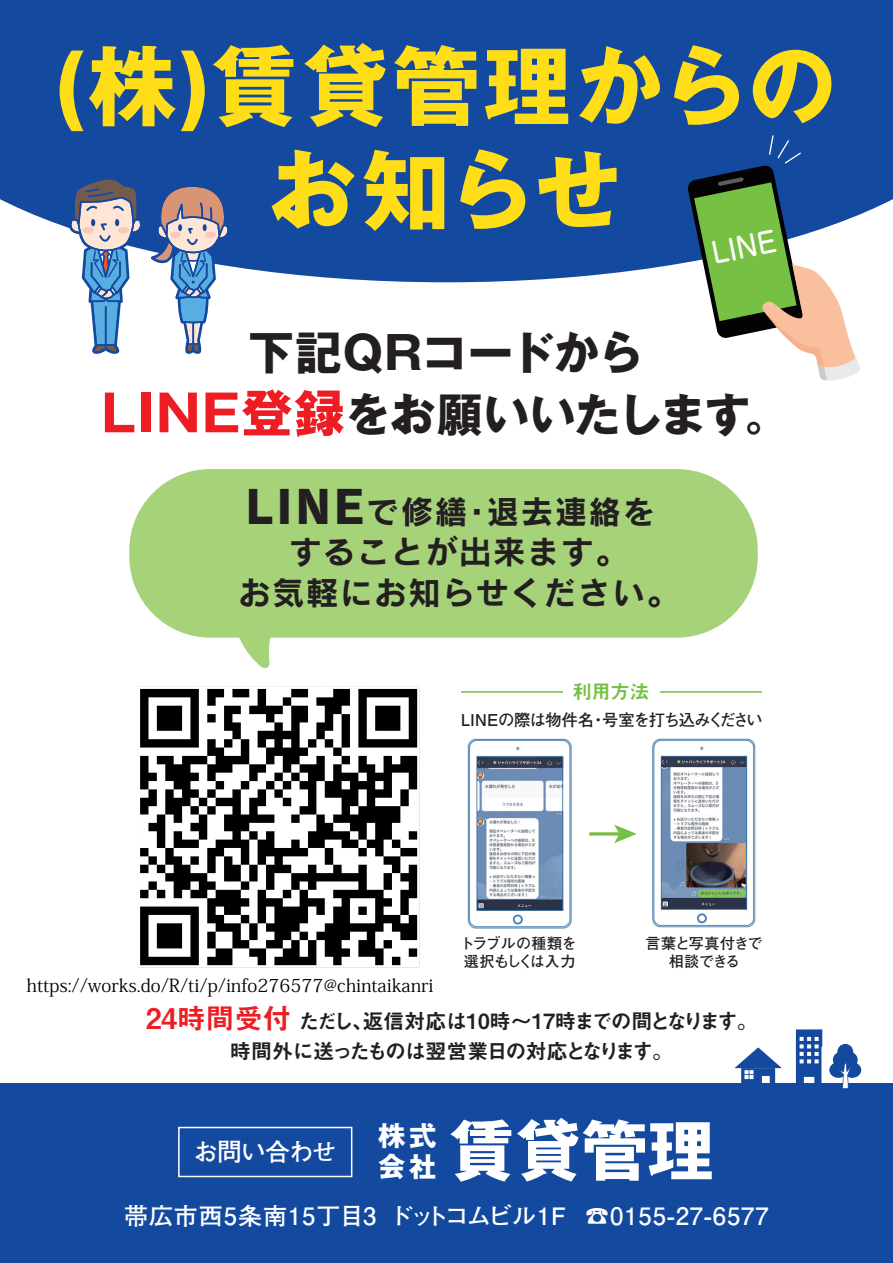
<style>
.page{position:relative;width:893px;height:1263px;background:#fff}
.page>*{position:absolute;margin:0;border:0;box-sizing:border-box;transform-origin:0 0}
.t1{font:700 87.45px/104.1px "Gothic MB101 Pro";letter-spacing:.035em;color:#ffdd17;text-align:center}
.t2{font:700 66.15px "Gothic MB101 Pro";color:#fff}
.t3{font:700 45.6px/62.6px "Gothic MB101 Pro";letter-spacing:-.005em;color:#231f20;text-align:center}
.t4{font:32.4px/40.7px "Rodin CID B";letter-spacing:.05em;color:#231f20;text-align:center}
.t5{font:28.95px "Seurat CID DB";color:#fff;scale:.89 1}
.t6{font:700 27.3px/31px "Gothic MB101 Pro";color:#fff}
.t7{font:700 24.9px "Futo Go B101 Pro";letter-spacing:-.035em;color:#fff}
.t8{font:700 24px "Futo Go B101 Pro";letter-spacing:.04em;color:#fff}
.t9{font:21px/29.8px "Midashi Go Pro MB31";letter-spacing:-.085em;color:#231f20;text-align:center}
.t10{font:19.5px "Midashi Go Pro MB31";color:#76c043}
.t11{font:18px "Koz Min Pr 6 N";color:#000}
.t12{font:700 16.35px "Futo Go B101 Pro";letter-spacing:-.05em;color:#231f20}
.t13{font:700 15px/18px "Futo Go B101 Pro";letter-spacing:-.02em;color:#231f20}
.t14{font:700 15px/18px "Futo Go B101 Pro";letter-spacing:-.065em;color:#231f20;text-align:center}
.s1{font-size:50.4px;color:#ee1d23}
.s2{font-family:"Rodin CID EB";font-size:45px}
.s3{font-size:28.5px;color:#ee1d23}
</style>
<div class="page">
<div style="left:0;top:1084px;width:893px;height:179px;background:#13499f"></div>
<div style="left:178px;top:1127px;width:174px;height:50px;border:2px solid #fff"></div>
<div style="left:129px;top:469px;width:629px;height:169px;background:#a6d27a;border-radius:81px"></div>
<div style="left:0;top:0;width:893px;height:282px;background:#13499f"></div>
<svg style="left:829px;top:1044px;width:32px;height:45px"></svg>
<svg style="left:734px;top:1047px;width:48px;height:37px"></svg>
<svg style="left:796px;top:1029px;width:26px;height:55px"></svg>
<div style="left:401px;top:169px;width:91px;height:96px;background:#13499f"></div>
<svg style="left:687px;top:134px;width:175px;height:247px"></svg>
<svg style="left:229px;top:637px;width:60px;height:32px"></svg>
<img style="left:467px;top:738px;width:105px;height:191px">
<img style="left:652px;top:738px;width:104px;height:189px">
<hr style="left:461px;top:691px;width:102px;height:2px;background:#76c043">
<hr style="left:660px;top:691px;width:102px;height:2px;background:#76c043">
<hr style="left:589px;top:832px;width:32px;height:3px;background:#76c043">
<svg style="left:614px;top:825px;width:23px;height:18px"></svg>
<img style="left:138px;top:686px;width:282px;height:282px">
<svg style="left:68px;top:176px;width:75px;height:178px"></svg>
<svg style="left:151px;top:184px;width:79px;height:170px"></svg>
<h1 class="t1" style="left:54px;top:23px;width:783px">(株)賃貸管理からのお知らせ</h1>
<h3 class="t5" style="left:709px;top:234px;width:74px;rotate:-11deg">LINE</h3>
<h3 class="t3" style="left:102px;top:315px;width:690px">下記QRコードから<br><span class="s1">LINE登録</span>をお願いいたします。</h3>
<h3 class="t4" style="left:238px;top:490px;width:442px"><span class="s2">LINE</span>で修繕・退去連絡をすることが出来ます。<br>お気軽にお知らせください。</h3>
<p class="t10" style="left:573px;top:676px;width:78px">利用方法</p>
<p class="t12" style="left:461px;top:707px;width:303px">LINEの際は物件名・号室を打ち込みください</p>
<p class="t11" style="left:27px;top:976px;width:408px">https://works.do/R/ti/p/info276577@chintaikanri</p>
<p class="t13" style="left:460px;top:933px;width:118px">トラブルの種類を選択もしくは入力</p>
<p class="t14" style="left:645px;top:933px;width:118px">言葉と写真付きで相談できる</p>
<p class="t9" style="left:146px;top:1003px;width:613px"><span class="s3">24時間受付</span>ただし、返信対応は10時～17時までの間となります。時間外に送ったものは翌営業日の対応となります。</p>
<p class="t7" style="left:193px;top:1132px;width:145px">お問い合わせ</p>
<h3 class="t6" style="left:378px;top:1117px;width:60px">株式会社</h3>
<h2 class="t2" style="left:449px;top:1096px;width:266px">賃貸管理</h2>
<p class="t8" style="left:124px;top:1196px;width:646px">帯広市西5条南15丁目3 ドットコムビル1F ☎0155-27-6577</p>
</div>
